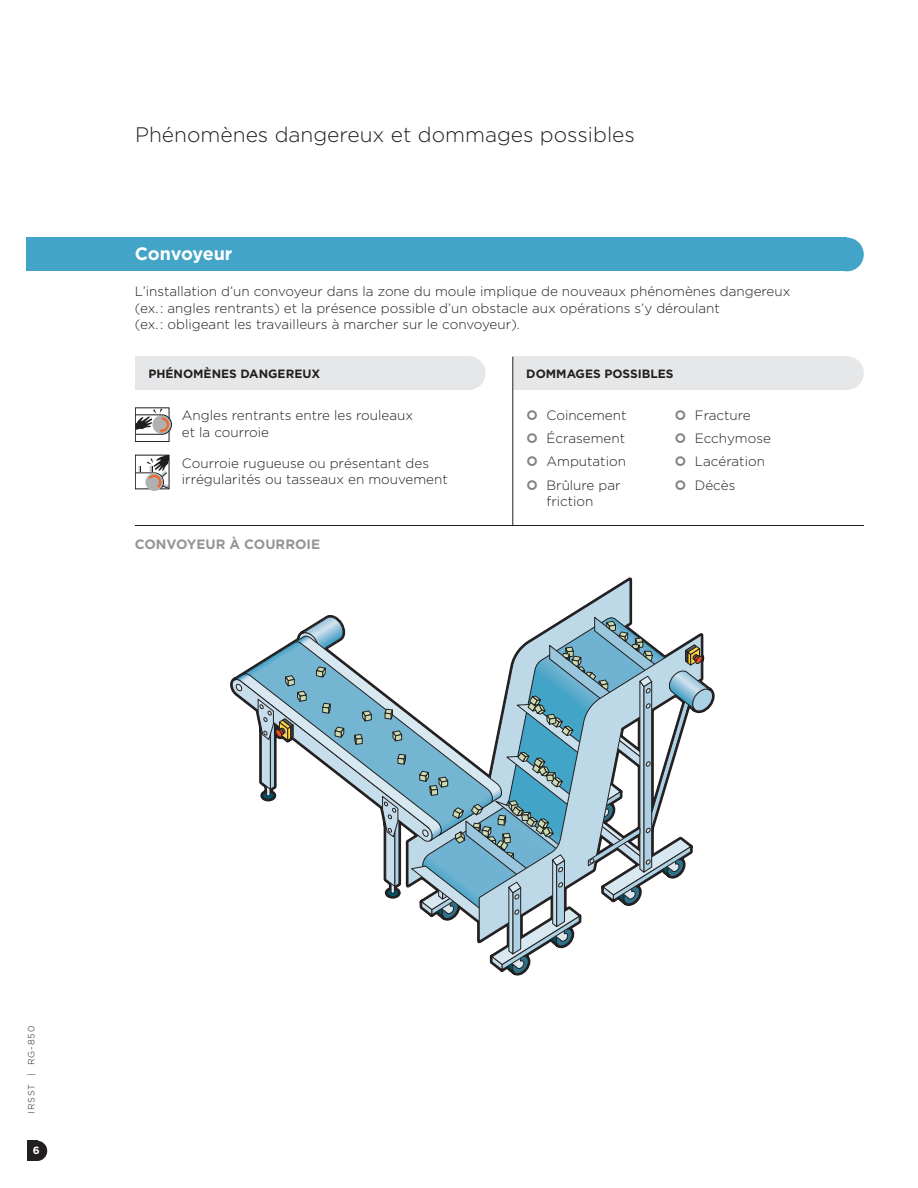
<style>
.page{position:relative;width:918px;height:1188px;background:#fff}
.page>*{position:absolute;margin:0;border:0;box-sizing:border-box;transform-origin:0 0}
.t1{font:300 21px "Gotham HTF";color:#231f20}
.t2{font:700 18px "Gotham HTF";letter-spacing:-.015em;color:#fff}
.t3{font:300 13.5px/23.2px "Gotham HTF";color:#231f20}
.t4{font:700 13.5px "Gotham HTF";color:#939598}
.t5{font:700 12px "Gotham HTF";color:#231f20}
.t6{font:700 10.5px "Gotham HTF";color:#fff}
.t7{font:300 9px "Gotham HTF";letter-spacing:.1em;color:#231f20}
</style>
<div class="page">
<div style="left:27px;top:1141px;width:10px;height:20px;background:#231f20"></div>
<div style="left:27px;top:1141px;width:20px;height:20px;background:#231f20;border-radius:50%"></div>
<div style="left:27px;top:238px;width:820px;height:33px;background:#42a4c7"></div>
<div style="left:830px;top:238px;width:34px;height:33px;background:#42a4c7;border-radius:50%"></div>
<svg style="left:567px;top:578px;width:64px;height:38px"></svg>
<svg style="left:231px;top:616px;width:483px;height:360px"></svg>
<div style="left:135px;top:356px;width:334px;height:34px;background:#e6e7e9"></div>
<div style="left:452px;top:356px;width:34px;height:34px;background:#e6e7e9;border-radius:50%"></div>
<div style="left:513px;top:356px;width:334px;height:34px;background:#e6e7e9"></div>
<div style="left:830px;top:356px;width:34px;height:34px;background:#e6e7e9;border-radius:50%"></div>
<hr style="left:135px;top:525px;width:729px;height:1px;background:#231f20">
<hr style="left:513px;top:357px;width:1px;height:168px;background:#231f20">
<div style="left:135px;top:408px;width:34px;height:34px;border:1px solid #201d1e"></div>
<svg style="left:135px;top:409px;width:37px;height:26px"></svg>
<div style="left:145px;top:473px;width:18px;height:18px;background:#aeb0b3;border-radius:50%"></div>
<svg style="left:135px;top:455px;width:34px;height:34px"></svg>
<h1 class="t1" style="left:135px;top:123px;width:501px">Phénomènes dangereux et dommages possibles</h1>
<h2 class="t2" style="left:135px;top:244px;width:99px">Convoyeur</h2>
<p class="t3" style="left:135px;top:283px;width:657px;line-height:16.5px">L’installation d’un convoyeur dans la zone du moule implique de nouveaux phénomènes dangereux (ex. : angles rentrants) et la présence possible d’un obstacle aux opérations s’y déroulant<br>(ex. : obligeant les travailleurs à marcher sur le convoyeur).</p>
<p class="t5" style="left:148px;top:367px;width:173px">PHÉNOMÈNES DANGEREUX</p>
<p class="t3" style="left:182px;top:407px;width:233px;line-height:16.5px">Angles rentrants entre les rouleaux et la courroie</p>
<p class="t3" style="left:182px;top:454px;width:267px;line-height:16.5px">Courroie rugueuse ou présentant des irrégularités ou tasseaux en mouvement</p>
<p class="t4" style="left:135px;top:536px;width:187px">CONVOYEUR À COURROIE</p>
<p class="t5" style="left:526px;top:367px;width:149px">DOMMAGES POSSIBLES</p>
<p class="t3" style="left:547px;top:403px;width:81px;text-align:justify">Coincement Écrasement Amputation Brûlure par</p>
<p class="t3" style="left:547px;top:490px;width:49px">friction</p>
<p class="t3" style="left:695px;top:403px;width:78px">Fracture<br>Ecchymose<br>Lacération<br>Décès</p>
<p class="t7" style="left:26px;top:1114px;width:89px;rotate:-90deg">IRSST | RG-850</p>
<p class="t6" style="left:33px;top:1145px;width:8px">6</p>
</div>
